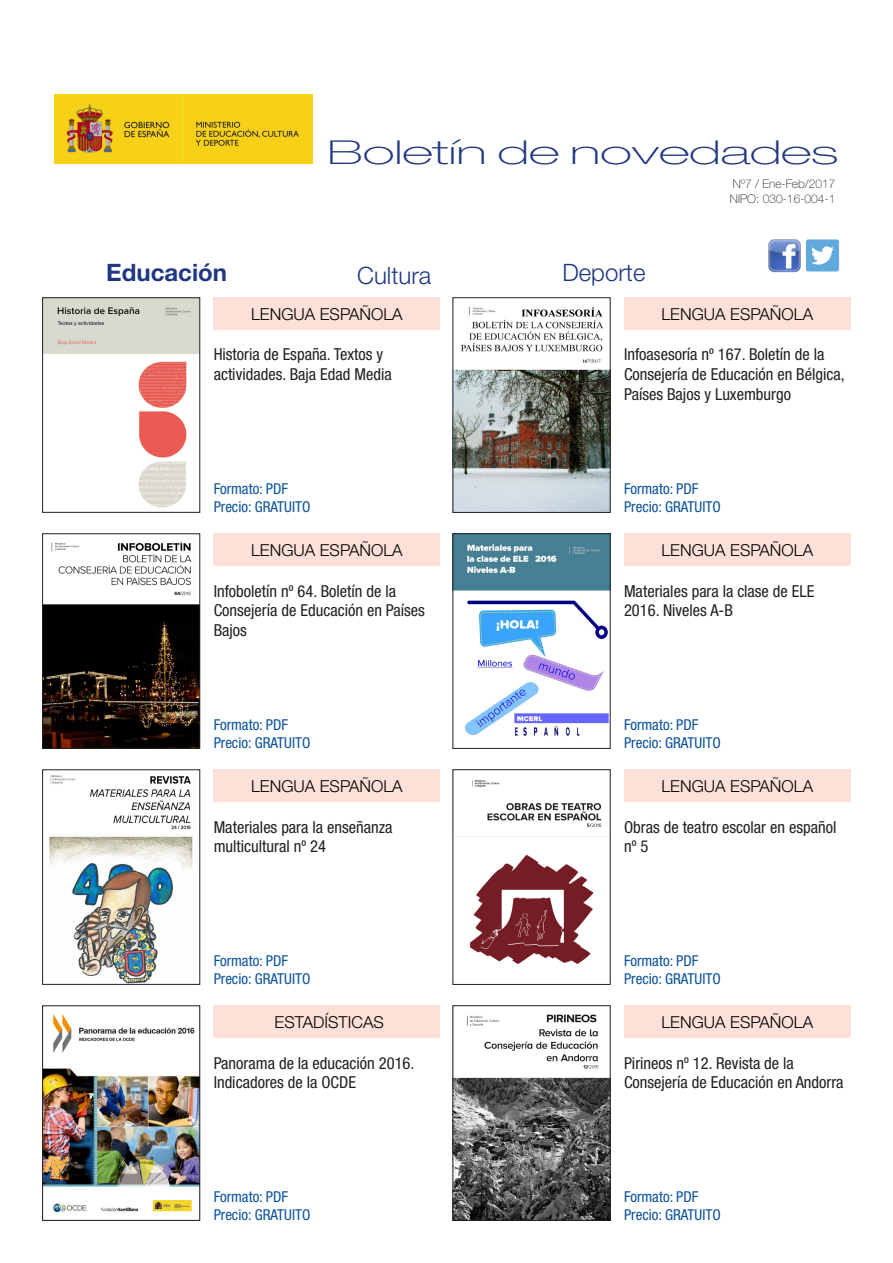
<style>
.page{position:relative;width:893px;height:1263px;background:#fff}
.page>*{position:absolute;margin:0;border:0;box-sizing:border-box;transform-origin:0 0}
.t1{font:100 expanded 33px "Helvetica Neue LT Pro";color:#203781;scale:1.5 1}
.t2{font:300 24px "Helvetica Neue LT Pro";color:#203781}
.t3{font:700 24px "Helvetica Neue LT Pro";color:#203781}
.TÍTULO{font:condensed 16.5px/19.8px "Helvetica Neue LT Pro";color:#231f20}
.CUADRITO{font:300 16.5px "Helvetica Neue LT Pro";color:#000}
.PRECIO{font:condensed 15px "Helvetica Neue LT Pro";color:#09509b}
.t4{font:100 12px "Helvetica Neue LT Pro";color:#231f20}
</style>
<div class="page">
<img style="left:54px;top:95px;width:258px;height:69px">
<img style="left:806px;top:239px;width:34px;height:33px">
<img style="left:768px;top:239px;width:33px;height:34px">
<img style="left:455px;top:307px;width:153px;height:203px">
<img style="left:455px;top:536px;width:153px;height:200px">
<img style="left:455px;top:779px;width:153px;height:185px">
<img style="left:455px;top:1014px;width:153px;height:204px">
<div style="left:453px;top:1006px;width:157px;height:214px;border:1px solid #231f20"></div>
<div style="left:214px;top:298px;width:226px;height:32px;background:#fde0d8"></div>
<div style="left:214px;top:534px;width:226px;height:32px;background:#fde0d8"></div>
<div style="left:214px;top:770px;width:226px;height:32px;background:#fde0d8"></div>
<div style="left:214px;top:1006px;width:226px;height:32px;background:#fde0d8"></div>
<img style="left:45px;top:300px;width:153px;height:208px">
<img style="left:45px;top:541px;width:153px;height:205px">
<div style="left:43px;top:534px;width:157px;height:214px;border:1px solid #231f20"></div>
<img style="left:49px;top:775px;width:144px;height:207px">
<img style="left:45px;top:1014px;width:153px;height:198px">
<div style="left:43px;top:1006px;width:157px;height:214px;border:1px solid #231f20"></div>
<div style="left:624px;top:298px;width:226px;height:32px;background:#fde0d8"></div>
<div style="left:624px;top:534px;width:226px;height:32px;background:#fde0d8"></div>
<div style="left:624px;top:770px;width:226px;height:32px;background:#fde0d8"></div>
<div style="left:624px;top:1006px;width:226px;height:32px;background:#fde0d8"></div>
<h1 class="t1" style="left:327px;top:133px;width:342px">Boletín de novedades</h1>
<p class="t4" style="left:733px;top:177px;width:104px">Nº7 / Ene-Feb/2017</p>
<p class="t4" style="left:730px;top:192px;width:107px">NIPO: 030-16-004-1</p>
<h2 class="t3" style="left:106px;top:257px;width:122px">Educación</h2>
<h2 class="t2" style="left:357px;top:260px;width:76px">Cultura</h2>
<h2 class="t2" style="left:562px;top:258px;width:85px">Deporte</h2>
<p class="CUADRITO" style="left:251px;top:304px;width:153px">LENGUA ESPAÑOLA</p>
<p class="CUADRITO" style="left:661px;top:304px;width:153px">LENGUA ESPAÑOLA</p>
<p class="TÍTULO" style="left:214px;top:345px;width:180px">Historia de España. Textos y actividades. Baja Edad Media</p>
<p class="TÍTULO" style="left:624px;top:345px;width:222px">Infoasesoría nº 167. Boletín de la<br>Consejería de Educación en Bélgica,<br>Países Bajos y Luxemburgo</p>
<p class="PRECIO" style="left:214px;top:480px;width:76px">Formato: PDF</p>
<p class="PRECIO" style="left:214px;top:498px;width:98px">Precio: GRATUITO</p>
<p class="PRECIO" style="left:624px;top:480px;width:76px">Formato: PDF</p>
<p class="PRECIO" style="left:624px;top:498px;width:98px">Precio: GRATUITO</p>
<p class="CUADRITO" style="left:251px;top:540px;width:153px">LENGUA ESPAÑOLA</p>
<p class="CUADRITO" style="left:661px;top:540px;width:153px">LENGUA ESPAÑOLA</p>
<p class="TÍTULO" style="left:214px;top:581px;width:213px">Infoboletín nº 64. Boletín de la<br>Consejería de Educación en Países<br>Bajos</p>
<p class="TÍTULO" style="left:624px;top:581px;width:192px">Materiales para la clase de ELE<br>2016. Niveles A-B</p>
<p class="PRECIO" style="left:214px;top:716px;width:76px">Formato: PDF</p>
<p class="PRECIO" style="left:214px;top:734px;width:98px">Precio: GRATUITO</p>
<p class="PRECIO" style="left:624px;top:716px;width:76px">Formato: PDF</p>
<p class="PRECIO" style="left:624px;top:734px;width:98px">Precio: GRATUITO</p>
<p class="CUADRITO" style="left:251px;top:776px;width:153px">LENGUA ESPAÑOLA</p>
<p class="CUADRITO" style="left:661px;top:776px;width:153px">LENGUA ESPAÑOLA</p>
<p class="TÍTULO" style="left:214px;top:817px;width:180px">Materiales para la enseñanza multicultural nº 24</p>
<p class="TÍTULO" style="left:624px;top:817px;width:214px">Obras de teatro escolar en español nº 5</p>
<p class="PRECIO" style="left:214px;top:952px;width:76px">Formato: PDF</p>
<p class="PRECIO" style="left:214px;top:970px;width:98px">Precio: GRATUITO</p>
<p class="PRECIO" style="left:624px;top:952px;width:76px">Formato: PDF</p>
<p class="PRECIO" style="left:624px;top:970px;width:98px">Precio: GRATUITO</p>
<p class="CUADRITO" style="left:275px;top:1012px;width:111px">ESTADÍSTICAS</p>
<p class="CUADRITO" style="left:661px;top:1012px;width:153px">LENGUA ESPAÑOLA</p>
<p class="TÍTULO" style="left:214px;top:1053px;width:202px">Panorama de la educación 2016.<br>Indicadores de la OCDE</p>
<p class="TÍTULO" style="left:624px;top:1053px;width:221px">Pirineos nº 12. Revista de la<br>Consejería de Educación en Andorra</p>
<p class="PRECIO" style="left:214px;top:1188px;width:76px">Formato: PDF</p>
<p class="PRECIO" style="left:214px;top:1206px;width:98px">Precio: GRATUITO</p>
<p class="PRECIO" style="left:624px;top:1188px;width:76px">Formato: PDF</p>
<p class="PRECIO" style="left:624px;top:1206px;width:98px">Precio: GRATUITO</p>
</div>
